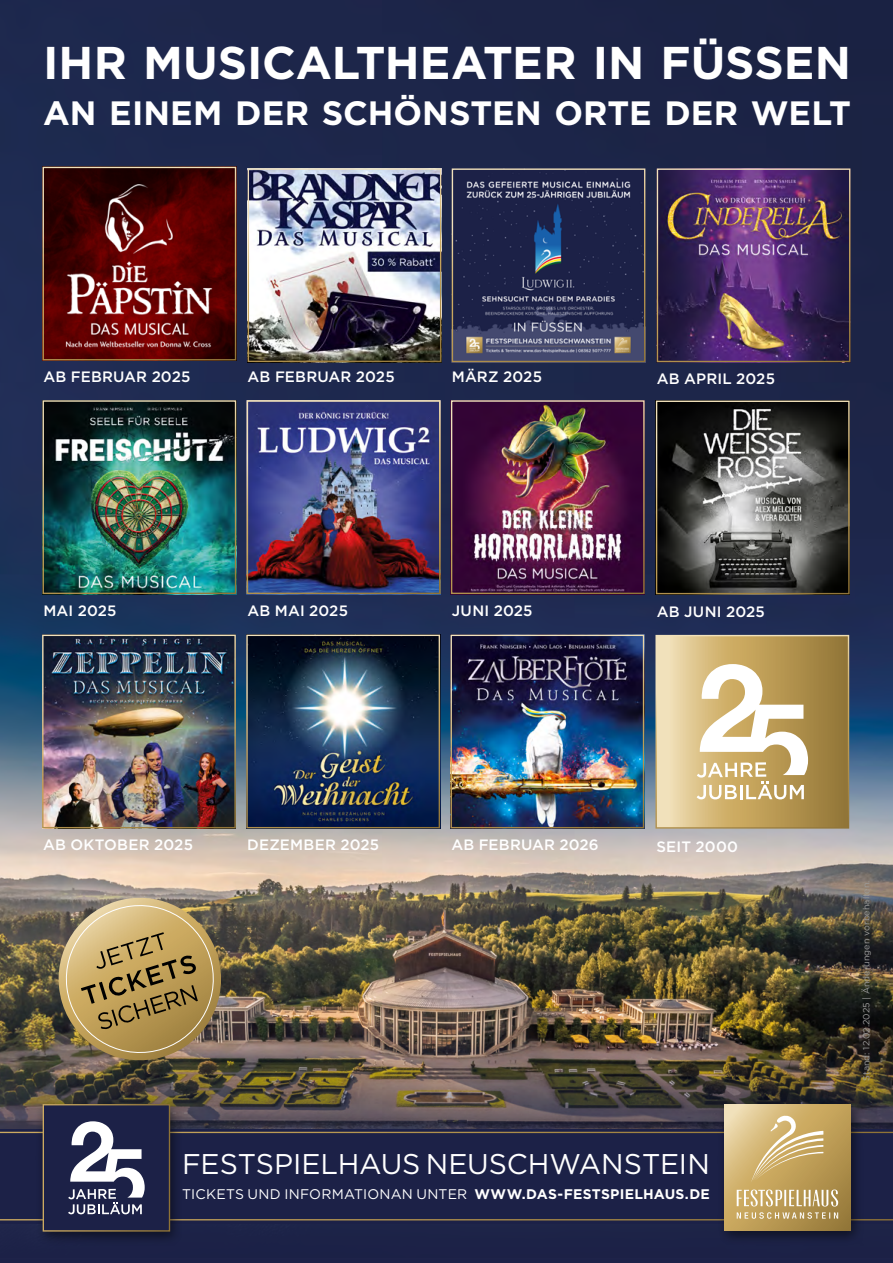
<style>
.page{position:relative;width:893px;height:1263px;background:#fff}
.page>*{position:absolute;margin:0;border:0;box-sizing:border-box;transform-origin:0 0}
.t1{font:700 45.9px "Gotham";letter-spacing:-.005em;color:#fff}
.t2{font:700 33.75px "Gotham";color:#fff}
.t3{font:28.5px "Gotham";letter-spacing:-.005em;color:#fff}
.t4{font:500 15px "Gotham";letter-spacing:.01em;color:#fff}
.t5{font:13.95px "Gotham";letter-spacing:.015em;color:#fff}
.t6{font:9px "Gotham";color:#9d9d9c}
.s1{font-weight:700}
</style>
<div class="page">
<img style="left:0;top:0;width:893px;height:1045px">
<svg style="left:0;top:1045px;width:893px;height:218px;background:#433e44"></svg>
<div style="left:0;top:1130px;width:893px;height:94px;background:#1c2147"></div>
<hr style="left:0;top:1219px;width:893px;height:1px;background:#fff">
<hr style="left:0;top:1132px;width:893px;height:1px;background:#fff">
<div style="left:34px;top:1097px;width:149px;height:149px;background:#000;opacity:.5"></div>
<div style="left:43px;top:1105px;width:126px;height:126px;background:#1c2147"></div>
<svg style="left:68px;top:1121px;width:77px;height:93px"></svg>
<div style="left:716px;top:1098px;width:148px;height:148px;background:#000;opacity:.5"></div>
<svg style="left:724px;top:1105px;width:126px;height:126px;background:#c4a666"></svg>
<svg style="left:737px;top:1212px;width:101px;height:7px"></svg>
<svg style="left:737px;top:1189px;width:101px;height:17px;background:#d1bc8d"></svg>
<svg style="left:751px;top:1115px;width:72px;height:67px;background:#d2b77b"></svg>
<img style="left:49px;top:898px;width:182px;height:172px">
<img style="left:45px;top:169px;width:189px;height:189px">
<img style="left:45px;top:402px;width:189px;height:190px">
<img style="left:453px;top:402px;width:190px;height:190px">
<img style="left:249px;top:402px;width:189px;height:190px">
<img style="left:658px;top:403px;width:190px;height:189px">
<img style="left:250px;top:170px;width:189px;height:190px">
<div style="left:248px;top:168px;width:193px;height:194px;border:1px solid #fff"></div>
<img style="left:454px;top:170px;width:189px;height:190px">
<img style="left:659px;top:170px;width:189px;height:190px">
<img style="left:44px;top:637px;width:190px;height:189px">
<img style="left:452px;top:637px;width:190px;height:189px">
<img style="left:248px;top:637px;width:190px;height:189px">
<svg style="left:657px;top:637px;width:190px;height:190px;background:#c4a96f"></svg>
<svg style="left:697px;top:664px;width:111px;height:135px"></svg>
<h1 class="t1" style="left:43px;top:33px;width:809px">IHR MUSICALTHEATER IN FÜSSEN</h1>
<h2 class="t2" style="left:43px;top:90px;width:809px">AN EINEM DER SCHÖNSTEN ORTE DER WELT</h2>
<p class="t4" style="left:43px;top:367px;width:149px">AB FEBRUAR 2025</p>
<p class="t4" style="left:248px;top:367px;width:149px">AB FEBRUAR 2025</p>
<p class="t4" style="left:452px;top:367px;width:92px">MÄRZ 2025</p>
<p class="t4" style="left:43px;top:601px;width:75px">MAI 2025</p>
<p class="t4" style="left:248px;top:601px;width:102px">AB MAI 2025</p>
<p class="t4" style="left:452px;top:601px;width:82px">JUNI 2025</p>
<p class="t4" style="left:657px;top:369px;width:120px">AB APRIL 2025</p>
<p class="t4" style="left:657px;top:602px;width:110px">AB JUNI 2025</p>
<p class="t4" style="left:43px;top:835px;width:152px">AB OKTOBER 2025</p>
<p class="t4" style="left:247px;top:835px;width:134px">DEZEMBER 2025</p>
<p class="t4" style="left:451px;top:835px;width:149px">AB FEBRUAR 2026</p>
<p class="t4" style="left:656px;top:836px;width:83px">SEIT 2000</p>
<h3 class="t3" style="left:182px;top:1145px;width:529px">FESTSPIELHAUS NEUSCHWANSTEIN</h3>
<p class="t5" style="left:182px;top:1185px;width:529px">TICKETS UND INFORMATIONAN UNTER <span class="s1">WWW.DAS-FESTSPIELHAUS.DE</span></p>
<p class="t6" style="left:860px;top:1080px;width:202px;rotate:-90deg">Stand: 12.02.2025 | Änderungen vorbehalten.</p>
</div>
